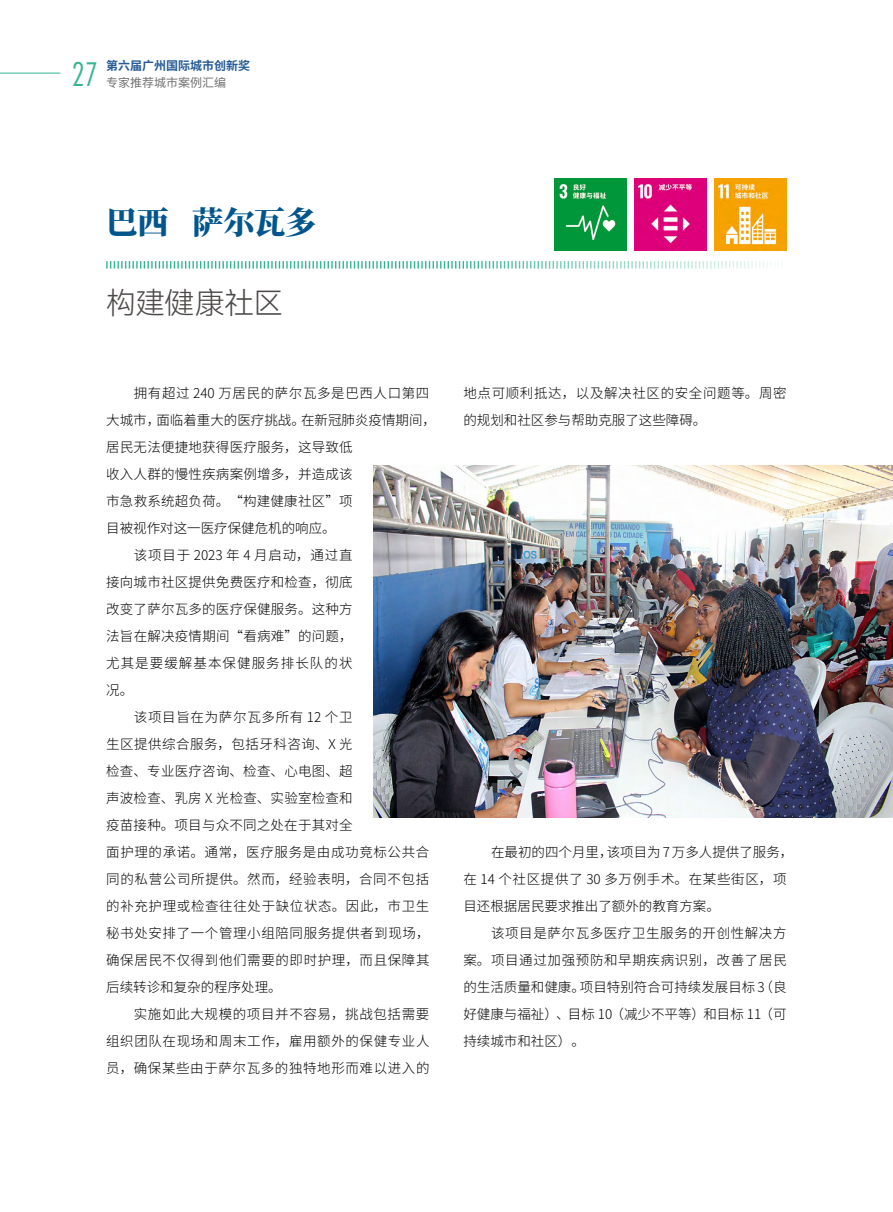
<style>
.page{position:relative;width:893px;height:1212px;background:#fff}
.page>*{position:absolute;margin:0;border:0;box-sizing:border-box;transform-origin:0 0}
.t1{font:300 condensed 33px "Futura BT";color:#36b593}
.t2{font:800 31.5px "Source Han Serif CN";letter-spacing:-.015em;color:#00568c}
.t3{font:30px "Harmony OS Sans SC Light";letter-spacing:-.025em;color:#4c4948}
.t4{font:300 13.5px/27px "Source Han Sans CN";letter-spacing:.02em;color:#000;text-align:justify}
.t5{font:300 13.5px/27px "Source Han Sans CN";letter-spacing:.045em;color:#000}
.t6{font:300 13.5px/27px "Source Han Sans CN";color:#000}
.t7{font:300 13.5px "Source Han Sans CN";letter-spacing:.05em;color:#000}
.t8{font:300 13.5px "Source Han Sans CN";letter-spacing:.06em;color:#000}
.t9{font:300 13.5px "Source Han Sans CN";letter-spacing:.08em;color:#000}
.t10{font:700 12px "Source Han Sans CN";color:#255b96}
.t11{font:12px "Source Han Sans CN";color:#727171}
</style>
<div class="page">
<hr style="left:0;top:73px;width:60px;height:1px;background:#36b593">
<img style="left:374px;top:466px;width:519px;height:351px">
<svg style="left:106px;top:261px;width:665px;height:8px"></svg>
<img style="left:555px;top:179px;width:71px;height:71px">
<img style="left:635px;top:179px;width:71px;height:71px">
<img style="left:715px;top:179px;width:72px;height:71px">
<h1 class="t1" style="left:72px;top:54px;width:27px">27</h1>
<p class="t10" style="left:106px;top:59px;width:145px">第六届广州国际城市创新奖</p>
<p class="t11" style="left:106px;top:75px;width:121px">专家推荐城市案例汇编</p>
<h2 class="t2" style="left:106px;top:204px;width:212px">巴西 萨尔瓦多</h2>
<h3 class="t3" style="left:106px;top:283px;width:178px">构建健康社区</h3>
<p class="t5" style="left:134px;top:380px;width:297px">拥有超过 240 万居民的萨尔瓦多是巴西人口第四</p>
<p class="t6" style="left:106px;top:407px;width:331px">大城市，面临着重大的医疗挑战。在新冠肺炎疫情期间，</p>
<p class="t4" style="left:106px;top:434px;width:248px">居民无法便捷地获得医疗服务，这导致低</p>
<p class="t4" style="left:106px;top:461px;width:248px">收入人群的慢性疾病案例增多，并造成该</p>
<p class="t4" style="left:106px;top:488px;width:248px">市急救系统超负荷。“构建健康社区”项</p>
<p class="t6" style="left:106px;top:515px;width:231px">目被视作对这一医疗保健危机的响应。</p>
<p class="t8" style="left:134px;top:547px;width:220px">该项目于 2023 年 4 月启动，通过直</p>
<p class="t4" style="left:106px;top:569px;width:248px">接向城市社区提供免费医疗和检查，彻底</p>
<p class="t4" style="left:106px;top:596px;width:248px">改变了萨尔瓦多的医疗保健服务。这种方</p>
<p class="t4" style="left:106px;top:623px;width:248px">法旨在解决疫情期间“看病难”的问题，</p>
<p class="t9" style="left:106px;top:655px;width:248px">尤其是要缓解基本保健服务排长队的状</p>
<p class="t4" style="left:106px;top:677px;width:28px">况。</p>
<p class="t7" style="left:134px;top:709px;width:220px">该项目旨在为萨尔瓦多所有 12 个卫</p>
<p class="t4" style="left:106px;top:731px;width:248px">生区提供综合服务，包括牙科咨询、X 光</p>
<p class="t4" style="left:106px;top:758px;width:248px">检查、专业医疗咨询、检查、心电图、超</p>
<p class="t4" style="left:106px;top:785px;width:248px">声波检查、乳房 X 光检查、实验室检查和</p>
<p class="t4" style="left:106px;top:812px;width:248px">疫苗接种。项目与众不同之处在于其对全</p>
<p class="t5" style="left:106px;top:839px;width:325px">面护理的承诺。通常，医疗服务是由成功竞标公共合</p>
<p class="t7" style="left:106px;top:871px;width:325px">同的私营公司所提供。然而，经验表明，合同不包括</p>
<p class="t5" style="left:106px;top:893px;width:325px">的补充护理或检查往往处于缺位状态。因此，市卫生</p>
<p class="t5" style="left:106px;top:920px;width:325px">秘书处安排了一个管理小组陪同服务提供者到现场，</p>
<p class="t5" style="left:106px;top:947px;width:325px">确保居民不仅得到他们需要的即时护理，而且保障其</p>
<p class="t6" style="left:106px;top:974px;width:177px">后续转诊和复杂的程序处理。</p>
<p class="t5" style="left:134px;top:1001px;width:297px">实施如此大规模的项目并不容易，挑战包括需要</p>
<p class="t5" style="left:106px;top:1028px;width:325px">组织团队在现场和周末工作，雇用额外的保健专业人</p>
<p class="t5" style="left:106px;top:1055px;width:325px">员，确保某些由于萨尔瓦多的独特地形而难以进入的</p>
<p class="t5" style="left:463px;top:380px;width:325px">地点可顺利抵达，以及解决社区的安全问题等。周密的规划和社区参与帮助克服了这些障碍。</p>
<p class="t6" style="left:463px;top:839px;width:331px;text-indent:28px">在最初的四个月里，该项目为 7 万多人提供了服务，在 14 个社区提供了 30 多万例手术。在某些街区，项目还根据居民要求推出了额外的教育方案。</p>
<p class="t4" style="left:463px;top:920px;width:325px;text-indent:28px">该项目是萨尔瓦多医疗卫生服务的开创性解决方案。项目通过加强预防和早期疾病识别，改善了居民的生活质量和健康。项目特别符合可持续发展目标 3（良好健康与福祉）、目标 10（减少不平等）和目标 11（可持续城市和社区）。</p>
</div>
